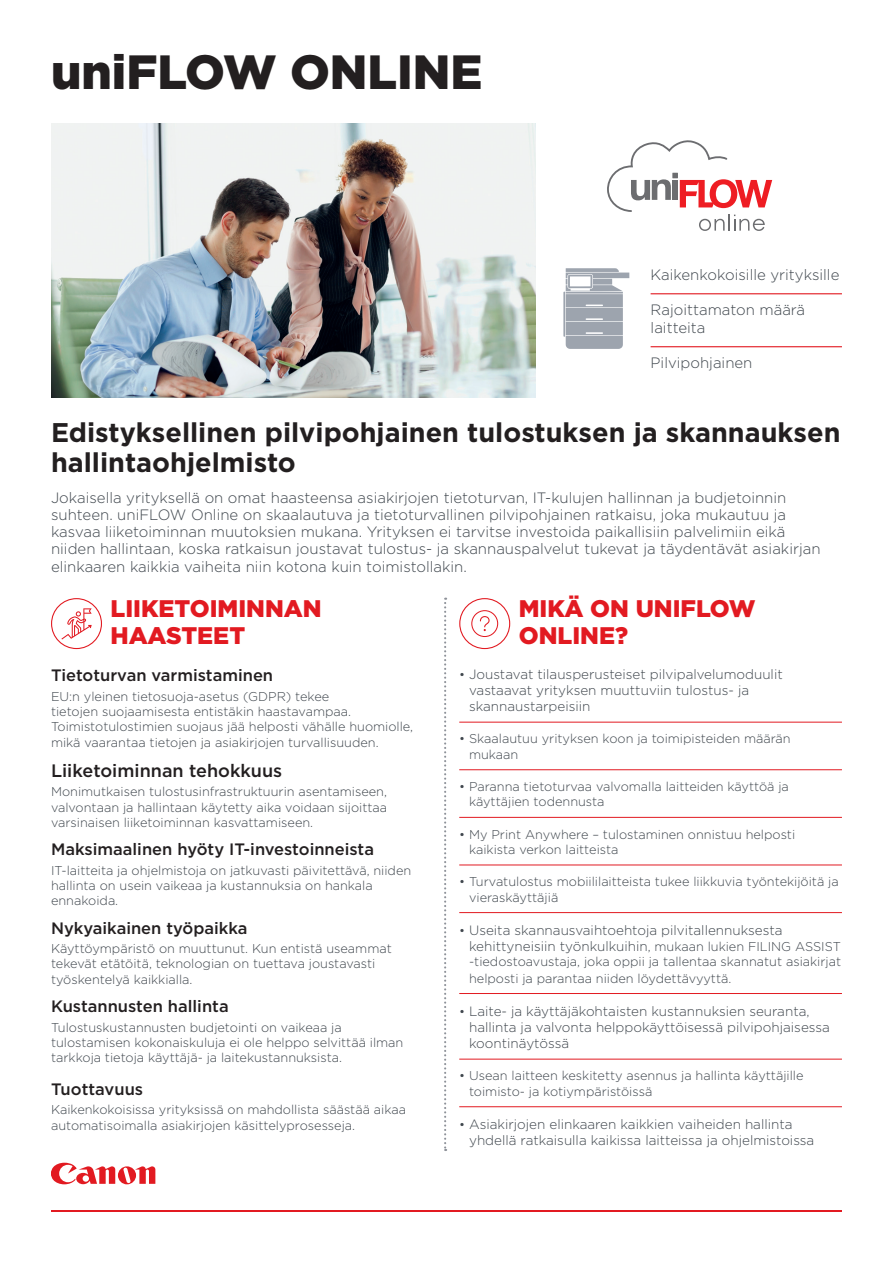
<style>
.page{position:relative;width:893px;height:1263px;background:#fff}
.page>*{position:absolute;margin:0;border:0;box-sizing:border-box;transform-origin:0 0}
.t1{font:900 48px "Gotham";color:#231f20}
.Heading{font:700 27px/30px "Gotham";color:#231f20}
.Section_Title{font:900 24px/27px "Gotham";color:#e21a21}
.Subheading{font:500 18px "Gotham";color:#231f20}
.Subheading-2{font:500 16.5px "Gotham";color:#231f20}
.Intro_text{font:300 15px/17.2px "Gotham";color:#3f464d}
.Body{font:300 13.5px/16.2px "Gotham";color:#3f464d}
.Body-2{font:300 12.75px/15.3px "Gotham";color:#3f464d}
.s1{font-size:12.75px}
</style>
<div class="page">
<svg style="left:51px;top:1162px;width:104px;height:23px"></svg>
<hr style="left:51px;top:1210px;width:791px;height:2px;background:#e21a21">
<svg style="left:51px;top:598px;width:51px;height:51px"></svg>
<svg style="left:459px;top:598px;width:51px;height:51px"></svg>
<svg style="left:563px;top:268px;width:66px;height:81px"></svg>
<img style="left:51px;top:123px;width:485px;height:275px">
<hr style="left:459px;top:722px;width:383px;height:1px;background:#e21a21">
<hr style="left:459px;top:769px;width:383px;height:1px;background:#e21a21">
<hr style="left:459px;top:817px;width:383px;height:1px;background:#e21a21">
<hr style="left:459px;top:864px;width:383px;height:1px;background:#e21a21">
<hr style="left:459px;top:912px;width:383px;height:1px;background:#e21a21">
<hr style="left:459px;top:993px;width:383px;height:1px;background:#e21a21">
<hr style="left:459px;top:1059px;width:383px;height:1px;background:#e21a21">
<hr style="left:459px;top:1106px;width:383px;height:1px;background:#e21a21">
<svg style="left:444px;top:598px;width:2px;height:553px"></svg>
<hr style="left:651px;top:293px;width:191px;height:1px;background:#e21a21">
<hr style="left:651px;top:346px;width:191px;height:1px;background:#e21a21">
<svg style="left:607px;top:140px;width:165px;height:91px"></svg>
<p class="t1" style="left:51px;top:39px;width:433px">uniFLOW ONLINE</p>
<p class="Intro_text" style="left:651px;top:266px;width:190px">Kaikenkokoisille yrityksille</p>
<p class="Intro_text" style="left:651px;top:301px;width:156px;line-height:18px">Rajoittamaton määrä laitteita</p>
<p class="Intro_text" style="left:651px;top:354px;width:103px">Pilvipohjainen</p>
<p class="Heading" style="left:51px;top:417px;width:791px">Edistyksellinen pilvipohjainen tulostuksen ja skannauksen hallintaohjelmisto</p>
<p class="Intro_text" style="left:51px;top:488px;width:771px">Jokaisella yrityksellä on omat haasteensa asiakirjojen tietoturvan, IT-kulujen hallinnan ja budjetoinnin suhteen. uniFLOW Online on skaalautuva ja tietoturvallinen pilvipohjainen ratkaisu, joka mukautuu ja kasvaa liiketoiminnan muutoksien mukana. Yrityksen ei tarvitse investoida paikallisiin palvelimiin eikä niiden hallintaan, koska ratkaisun joustavat tulostus- ja skannauspalvelut tukevat ja täydentävät asiakirjan elinkaaren kaikkia vaiheita niin kotona kuin toimistollakin.</p>
<p class="Section_Title" style="left:111px;top:595px;width:213px">LIIKETOIMINNAN<br>HAASTEET</p>
<p class="Section_Title" style="left:519px;top:595px;width:238px">MIKÄ ON UNIFLOW<br>ONLINE?</p>
<p class="Subheading-2" style="left:51px;top:664px;width:224px">Tietoturvan varmistaminen</p>
<p class="Body-2" style="left:51px;top:688px;width:364px">EU:n yleinen tietosuoja-asetus (GDPR) tekee<br>tietojen suojaamisesta entistäkin haastavampaa.<br>Toimistotulostimien suojaus jää helposti vähälle huomiolle, mikä vaarantaa tietojen ja asiakirjojen turvallisuuden.</p>
<p class="Subheading" style="left:51px;top:758px;width:233px">Liiketoiminnan tehokkuus</p>
<p class="Body-2" style="left:51px;top:784px;width:338px;text-align:justify">Monimutkaisen tulostusinfrastruktuurin asentamiseen, valvontaan ja hallintaan käytetty aika voidaan sijoittaa varsinaisen liiketoiminnan kasvattamiseen.</p>
<p class="Subheading-2" style="left:51px;top:838px;width:325px">Maksimaalinen hyöty IT-investoinneista</p>
<p class="Body-2" style="left:51px;top:862px;width:362px">IT-laitteita ja ohjelmistoja on jatkuvasti päivitettävä, niiden hallinta on usein vaikeaa ja kustannuksia on hankala ennakoida.</p>
<p class="Subheading-2" style="left:51px;top:917px;width:198px">Nykyaikainen työpaikka</p>
<p class="Body-2" style="left:51px;top:941px;width:342px">Käyttöympäristö on muuttunut. Kun entistä useammat tekevät etätöitä, teknologian on tuettava joustavasti työskentelyä kaikkialla.</p>
<p class="Subheading-2" style="left:51px;top:995px;width:179px">Kustannusten hallinta</p>
<p class="Body-2" style="left:51px;top:1019px;width:354px">Tulostuskustannusten budjetointi on vaikeaa ja tulostamisen kokonaiskuluja ei ole helppo selvittää ilman tarkkoja tietoja käyttäjä- ja laitekustannuksista.</p>
<p class="Subheading-2" style="left:51px;top:1078px;width:94px">Tuottavuus</p>
<p class="Body-2" style="left:51px;top:1102px;width:356px">Kaikenkokoisissa yrityksissä on mahdollista säästää aikaa automatisoimalla asiakirjojen käsittelyprosesseja.</p>
<p class="Body" style="left:469px;top:665px;width:315px;text-indent:-10px"><span class="s1">•</span> Joustavat tilausperusteiset pilvipalvelumoduulit vastaavat yrityksen muuttuviin tulostus- ja skannaustarpeisiin</p>
<p class="Body-2" style="left:469px;top:731px;width:323px;text-indent:-10px">• Skaalautuu yrityksen koon ja toimipisteiden määrän mukaan</p>
<p class="Body-2" style="left:469px;top:778px;width:321px;text-indent:-10px">• Paranna tietoturvaa valvomalla laitteiden käyttöä ja käyttäjien todennusta</p>
<p class="Body-2" style="left:469px;top:826px;width:328px;text-indent:-10px">• My Print Anywhere – tulostaminen onnistuu helposti kaikista verkon laitteista</p>
<p class="Body-2" style="left:469px;top:874px;width:371px;text-indent:-10px">• Turvatulostus mobiililaitteista tukee liikkuvia työntekijöitä ja vieraskäyttäjiä</p>
<p class="Body" style="left:469px;top:921px;width:373px;text-indent:-10px"><span class="s1">•</span> Useita skannausvaihtoehtoja pilvitallennuksesta kehittyneisiin työnkulkuihin<span class="s1">, mukaan lukien FILING ASSIST</span></p>
<p class="Body-2" style="left:469px;top:953px;width:374px;line-height:16.2px">-tiedostoavustaja, joka oppii ja tallentaa skannatut asiakirjat helposti ja parantaa niiden löydettävyyttä.</p>
<p class="Body" style="left:469px;top:1002px;width:362px;text-indent:-10px"><span class="s1">•</span> Laite- ja käyttäjäkohtaisten kustannuksien seuranta, hallinta ja valvonta helppokäyttöisessä pilvipohjaisessa koontinäytössä</p>
<p class="Body-2" style="left:469px;top:1068px;width:336px;text-indent:-10px">• Usean laitteen keskitetty asennus ja hallinta käyttäjille toimisto- ja kotiympäristöissä</p>
<p class="Body" style="left:469px;top:1116px;width:347px;text-indent:-10px"><span class="s1">•</span> Asiakirjojen elinkaaren kaikkien vaiheiden hallinta yhdellä ratkaisulla kaikissa laitteissa ja ohjelmistoissa</p>
</div>
